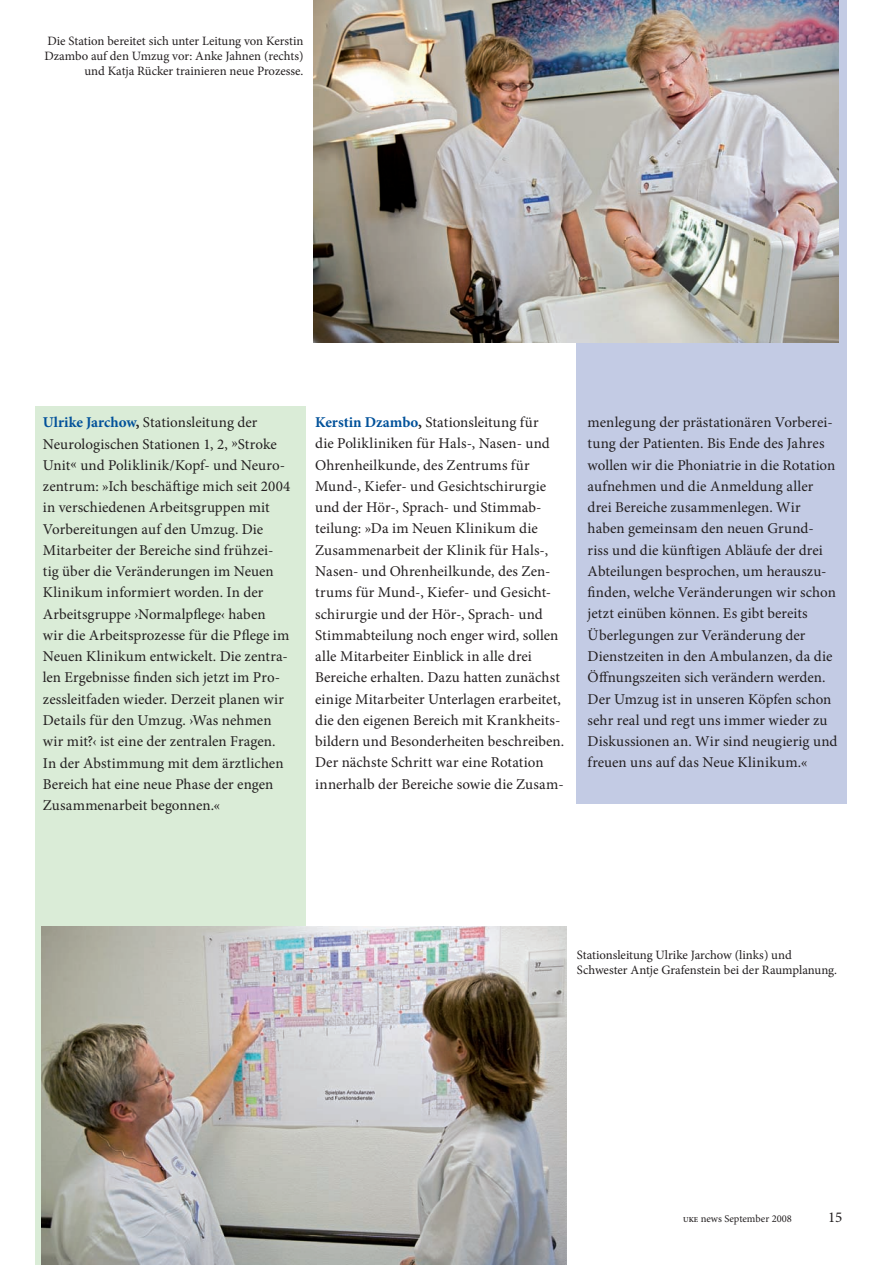
<style>
.page{position:relative;width:893px;height:1265px;background:#fff}
.page>*{position:absolute;margin:0;border:0;box-sizing:border-box;transform-origin:0 0}
.t1{font:15px/21.3px "Minion Pro";color:#231f20}
.t2{font:12.75px/15px "Minion Pro";letter-spacing:-.005em;color:#231f20}
.t3{font:10.5px "Minion Pro";color:#231f20}
.s1{font-weight:700;color:#01519a}
.s2{font-weight:700}
.s3{font-weight:600;font-size:7.5px}
</style>
<div class="page">
<div style="left:35px;top:406px;width:271px;height:858px;background:#daecd7"></div>
<div style="left:576px;top:0;width:270px;height:803px;background:#c3cbe4"></div>
<img style="left:313px;top:0;width:525px;height:342px">
<img style="left:42px;top:926px;width:524px;height:338px">
<p class="t2" style="left:45px;top:34px;width:260px;text-align:right">Die Station bereitet sich unter Leitung von Kerstin<br>Dzambo auf den Umzug vor: Anke Jahnen (rechts) und Katja Rücker trainieren neue Prozesse.</p>
<p class="t1" style="left:43px;top:412px;width:249px"><span class="s1">Ulrike Jarchow</span><span class="s2">,</span> Stationsleitung der Neurologischen Stationen 1, 2, »Stroke Unit« und Poliklinik/Kopf- und Neuro&shy;zentrum: »Ich beschäftige mich seit 2004 in verschiedenen Arbeitsgruppen mit Vorbereitungen auf den Umzug. Die Mitarbeiter der Bereiche sind frühzei&shy;tig über die Veränderungen im Neuen Klinikum informiert worden. In der Arbeitsgruppe ›Normalpflege‹ haben<br>wir die Arbeitsprozesse für die Pflege im Neuen Klinikum entwickelt. Die zentra&shy;len Ergebnisse finden sich jetzt im Pro&shy;zessleitfaden wieder. Derzeit planen wir Details für den Umzug. ›Was nehmen wir mit?‹ ist eine der zentralen Fragen.<br>In der Abstimmung mit dem ärztlichen Bereich hat eine neue Phase der engen Zusammenarbeit begonnen.«</p>
<p class="t1" style="left:315px;top:412px;width:250px"><span class="s1">Kerstin Dzambo</span><span class="s2">,</span> Stationsleitung für<br>die Polikliniken für Hals-, Nasen- und Ohrenheilkunde, des Zentrums für Mund-, Kiefer- und Gesichtschirurgie und der Hör-, Sprach- und Stimmab&shy;teilung: »Da im Neuen Klinikum die Zusammenarbeit der Klinik für Hals-, Nasen- und Ohrenheilkunde, des Zen&shy;trums für Mund-, Kiefer- und Gesicht&shy;schirurgie und der Hör-, Sprach- und Stimmabteilung noch enger wird, sollen alle Mitarbeiter Einblick in alle drei Bereiche erhalten. Dazu hatten zunächst einige Mitarbeiter Unterlagen erarbeitet, die den eigenen Bereich mit Krankheits&shy;bildern und Besonderheiten beschreiben.<br>Der nächste Schritt war eine Rotation innerhalb der Bereiche sowie die Zusam-</p>
<p class="t1" style="left:587px;top:411px;width:251px">menlegung der prästationären Vorberei&shy;tung der Patienten. Bis Ende des Jahres wollen wir die Phoniatrie in die Rotation aufnehmen und die Anmeldung aller drei Bereiche zusammenlegen. Wir haben gemeinsam den neuen Grund&shy;riss und die künftigen Abläufe der drei Abteilungen besprochen, um herauszu&shy;finden, welche Veränderungen wir schon jetzt einüben können. Es gibt bereits Überlegungen zur Veränderung der Dienstzeiten in den Ambulanzen, da die Öffnungszeiten sich verändern werden.<br>Der Umzug ist in unseren Köpfen schon sehr real und regt uns immer wieder zu Diskussionen an. Wir sind neugierig und freuen uns auf das Neue Klinikum.«</p>
<p class="t2" style="left:576px;top:947px;width:261px">Stationsleitung Ulrike Jarchow (links) und<br>Schwester Antje Grafenstein bei der Raumplanung.</p>
<p class="t3" style="left:683px;top:1211px;width:110px"><span class="s3">UKE</span> news September 2008</p>
<p class="t1" style="left:827px;top:1206px;width:16px">15</p>
</div>
